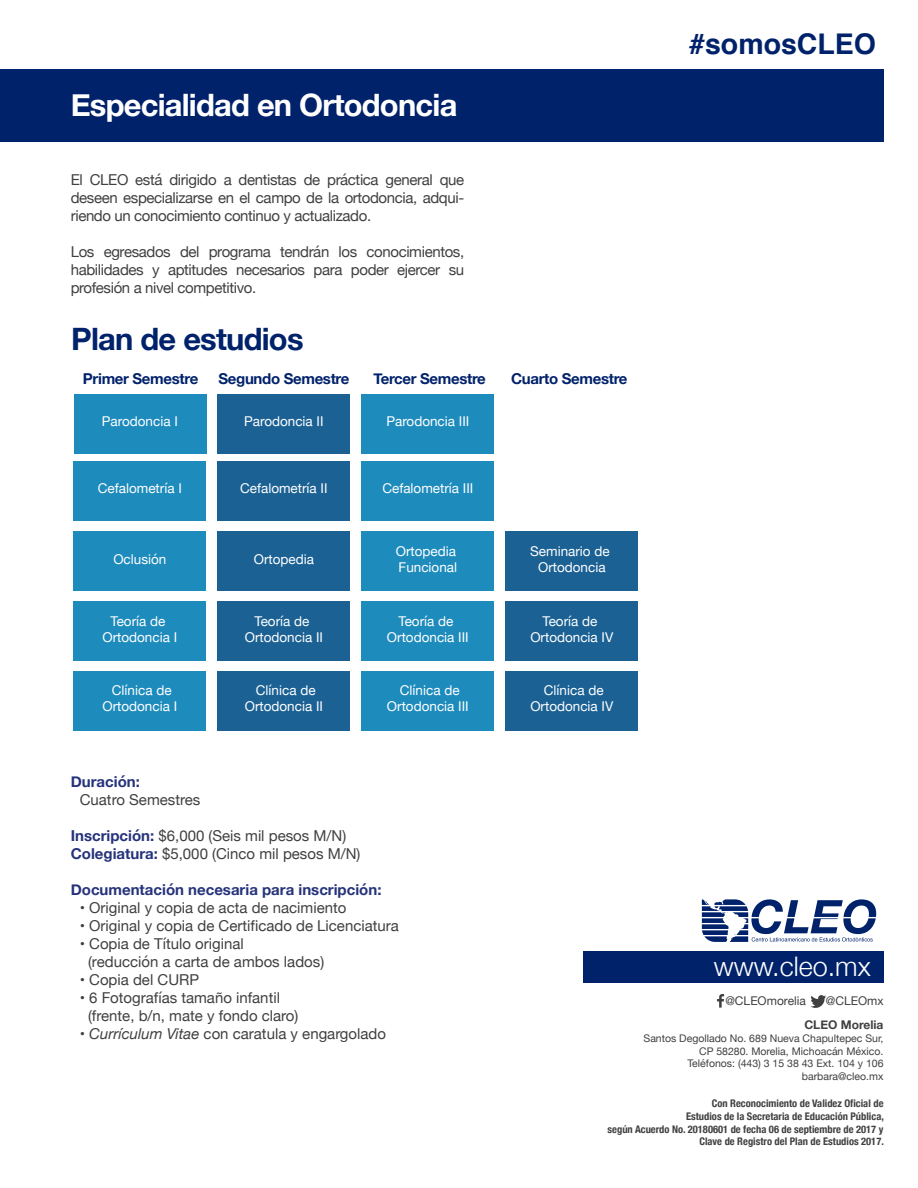
<style>
.page{position:relative;width:918px;height:1188px;background:#fff}
.page>*{position:absolute;margin:0;border:0;box-sizing:border-box;transform-origin:0 0}
.t1{font:700 30.9px "Helvetica Neue";letter-spacing:-.025em;color:#fff}
.t2{font:700 30.9px "Helvetica Neue";letter-spacing:-.025em;color:#00226b}
.t3{font:700 28.5px "Helvetica";color:#00226b}
.t4{font:300 27px "Helvetica Neue";color:#fff}
.t5{font:15px/18px "Helvetica Neue";color:#404041}
.t6{font:700 15px "Helvetica Neue";letter-spacing:-.02em;color:#00226b}
.t7{font:700 15px "Helvetica Neue";color:#26337b}
.t8{font:13.5px/16.2px "Helvetica Neue";color:#fff;text-align:center}
.t9{font:12px "Helvetica Neue";color:#404041}
.t10{font:700 12px "Helvetica Neue";color:#404041}
.t11{font:700 condensed 10.5px/12.6px "Helvetica Neue";color:#404041;text-align:right}
.t12{font:10.5px/12.6px "Helvetica Neue";color:#404041;text-align:right}
.s1{font-weight:700;color:#26337b}
.s2{font-style:italic}
</style>
<div class="page">
<div style="left:583px;top:952px;width:301px;height:31px;background:#00226b"></div>
<svg style="left:702px;top:899px;width:174px;height:43px"></svg>
<div style="left:0;top:69px;width:884px;height:72px;background:#00226b"></div>
<svg style="left:717px;top:994px;width:7px;height:14px"></svg>
<svg style="left:810px;top:995px;width:16px;height:13px"></svg>
<div style="left:218px;top:394px;width:132px;height:60px;background:#1b6194"></div>
<div style="left:218px;top:461px;width:132px;height:60px;background:#1b6194"></div>
<div style="left:218px;top:531px;width:132px;height:60px;background:#1b6194"></div>
<div style="left:218px;top:601px;width:132px;height:60px;background:#1b6194"></div>
<div style="left:218px;top:671px;width:132px;height:59px;background:#1b6194"></div>
<div style="left:74px;top:394px;width:133px;height:60px;background:#1e8bbd"></div>
<div style="left:74px;top:461px;width:132px;height:60px;background:#1e8bbd"></div>
<div style="left:74px;top:531px;width:132px;height:60px;background:#1e8bbd"></div>
<div style="left:74px;top:601px;width:132px;height:60px;background:#1e8bbd"></div>
<div style="left:74px;top:671px;width:132px;height:59px;background:#1e8bbd"></div>
<div style="left:506px;top:531px;width:132px;height:60px;background:#1b6194"></div>
<div style="left:506px;top:601px;width:132px;height:60px;background:#1b6194"></div>
<div style="left:506px;top:671px;width:132px;height:59px;background:#1b6194"></div>
<div style="left:362px;top:394px;width:132px;height:60px;background:#1e8bbd"></div>
<div style="left:362px;top:461px;width:132px;height:60px;background:#1e8bbd"></div>
<div style="left:362px;top:531px;width:132px;height:60px;background:#1e8bbd"></div>
<div style="left:362px;top:601px;width:132px;height:60px;background:#1e8bbd"></div>
<div style="left:362px;top:671px;width:132px;height:59px;background:#1e8bbd"></div>
<h1 class="t1" style="left:71px;top:81px;width:388px">Especialidad en Ortodoncia</h1>
<p class="t5" style="left:71px;top:171px;width:395px;text-align:justify">El CLEO está dirigido a dentistas de práctica general que deseen especializarse en el campo de la ortodoncia, adqui&shy;riendo un conocimiento continuo y actualizado.</p>
<p class="t5" style="left:71px;top:243px;width:395px;text-align:justify">Los egresados del programa tendrán los conocimientos, habilidades y aptitudes necesarios para poder ejercer su profesión a nivel competitivo.</p>
<h1 class="t2" style="left:71px;top:315px;width:234px">Plan de estudios</h1>
<p class="t6" style="left:219px;top:367px;width:132px">Segundo Semestre</p>
<p class="t8" style="left:244px;top:414px;width:81px">Parodoncia II</p>
<p class="t6" style="left:83px;top:367px;width:117px">Primer Semestre</p>
<p class="t8" style="left:102px;top:414px;width:78px">Parodoncia I</p>
<p class="t6" style="left:374px;top:367px;width:114px">Tercer Semestre</p>
<p class="t8" style="left:386px;top:414px;width:84px">Parodoncia III</p>
<p class="t8" style="left:98px;top:481px;width:85px">Cefalometría I</p>
<p class="t8" style="left:240px;top:481px;width:89px">Cefalometría II</p>
<p class="t8" style="left:382px;top:481px;width:92px">Cefalometría III</p>
<p class="t8" style="left:113px;top:552px;width:55px">Oclusión</p>
<p class="t8" style="left:254px;top:552px;width:62px">Ortopedia</p>
<p class="t8" style="left:396px;top:544px;width:63px;text-align:left">Ortopedia<br>Funcional</p>
<p class="t8" style="left:102px;top:614px;width:76px">Teoría de<br>Ortodoncia I</p>
<p class="t8" style="left:245px;top:614px;width:80px">Teoría de<br>Ortodoncia II</p>
<p class="t8" style="left:387px;top:614px;width:83px">Teoría de<br>Ortodoncia III</p>
<p class="t8" style="left:102px;top:683px;width:76px">Clínica de<br>Ortodoncia I</p>
<p class="t8" style="left:245px;top:683px;width:80px">Clínica de<br>Ortodoncia II</p>
<p class="t8" style="left:387px;top:683px;width:83px">Clínica de<br>Ortodoncia III</p>
<p class="t7" style="left:71px;top:770px;width:71px">Duración:</p>
<p class="t5" style="left:80px;top:791px;width:122px">Cuatro Semestres</p>
<p class="t5" style="left:71px;top:827px;width:291px"><span class="s1">Inscripción:</span> $6,000 (Seis mil pesos M/N)<br><span class="s1">Colegiatura:</span> $5,000 (Cinco mil pesos M/N)</p>
<p class="t7" style="left:71px;top:878px;width:312px">Documentación necesaria para inscripción:</p>
<p class="t5" style="left:80px;top:899px;width:268px">• Original y copia de acta de nacimiento</p>
<p class="t5" style="left:80px;top:917px;width:321px">• Original y copia de Certificado de Licenciatura</p>
<p class="t5" style="left:88px;top:935px;width:238px;text-indent:-8px">• Copia de Título original<br>(reducción a carta de ambos lados)</p>
<p class="t5" style="left:80px;top:971px;width:121px">• Copia del CURP</p>
<p class="t5" style="left:88px;top:989px;width:212px;text-indent:-8px">• 6 Fotografías tamaño infantil (frente, b/n, mate y fondo claro)</p>
<p class="t5" style="left:80px;top:1025px;width:308px">• <span class="s2">Currículum Vitae</span> con caratula y engargolado</p>
<h2 class="t3" style="left:689px;top:21px;width:188px">#somosCLEO</h2>
<p class="t6" style="left:511px;top:367px;width:118px">Cuarto Semestre</p>
<p class="t8" style="left:530px;top:544px;width:81px">Seminario de<br>Ortodoncia</p>
<p class="t8" style="left:530px;top:614px;width:85px">Teoría de<br>Ortodoncia IV</p>
<p class="t8" style="left:530px;top:683px;width:85px">Clínica de<br>Ortodoncia IV</p>
<h3 class="t4" style="left:714px;top:945px;width:159px">www.cleo.mx</h3>
<p class="t9" style="left:725px;top:992px;width:82px">@CLEOmorelia</p>
<p class="t9" style="left:826px;top:992px;width:59px">@CLEOmx</p>
<p class="t10" style="left:804px;top:1016px;width:81px">CLEO Morelia</p>
<p class="t12" style="left:644px;top:1033px;width:241px">Santos Degollado No. 689 Nueva Chapultepec Sur, CP 58280. Morelia, Michoacán México.<br>Teléfonos: (443) 3 15 38 43 Ext. 104 y 106 barbara@cleo.mx</p>
<p class="t11" style="left:608px;top:1097px;width:278px">Con Reconocimiento de Validez Oficial de<br>Estudios de la Secretaria de Educación Pública,<br>según Acuerdo No. 20180601 de fecha 06 de septiembre de 2017 y Clave de Registro del Plan de Estudios 2017.</p>
</div>
